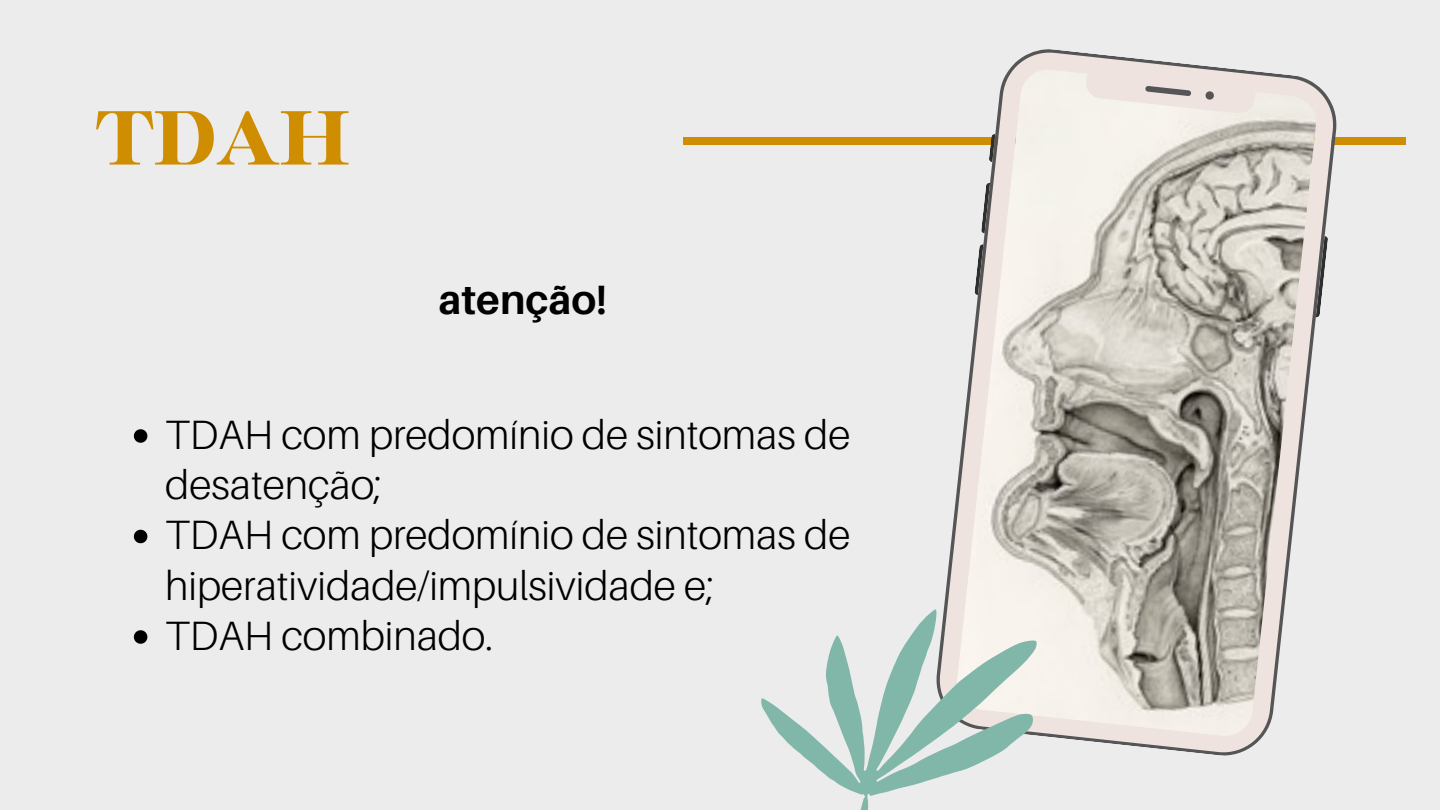
<style>
.page{position:relative;width:1440px;height:810px;background:#ececed}
.page>*{position:absolute;margin:0;border:0;box-sizing:border-box;transform-origin:0 0}
.t1{font:700 94.3px "Binggo Wood Display";color:#cf8e02}
.t2{font:300 41px/50.2px "Aileron";color:#000}
.t3{font:700 41px "Aileron";color:#000}
</style>
<div class="page">
<div style="left:683px;top:137px;width:723px;height:8px;background:#cf8e02"></div>
<svg style="left:944px;top:49px;width:392px;height:707px"></svg>
<svg style="left:134px;top:429px;width:13px;height:14px"></svg>
<svg style="left:134px;top:530px;width:13px;height:13px"></svg>
<svg style="left:134px;top:630px;width:13px;height:14px"></svg>
<svg style="left:761px;top:609px;width:276px;height:201px"></svg>
<p class="t1" style="left:96px;top:90px;width:255px">TDAH</p>
<p class="t3" style="left:439px;top:275px;width:170px">atenção!</p>
<p class="t2" style="left:165px;top:408px;width:687px">TDAH com predomínio de sintomas de desatenção;</p>
<p class="t2" style="left:165px;top:509px;width:687px">TDAH com predomínio de sintomas de hiperatividade/impulsividade e;</p>
<p class="t2" style="left:165px;top:609px;width:330px">TDAH combinado.</p>
</div>
